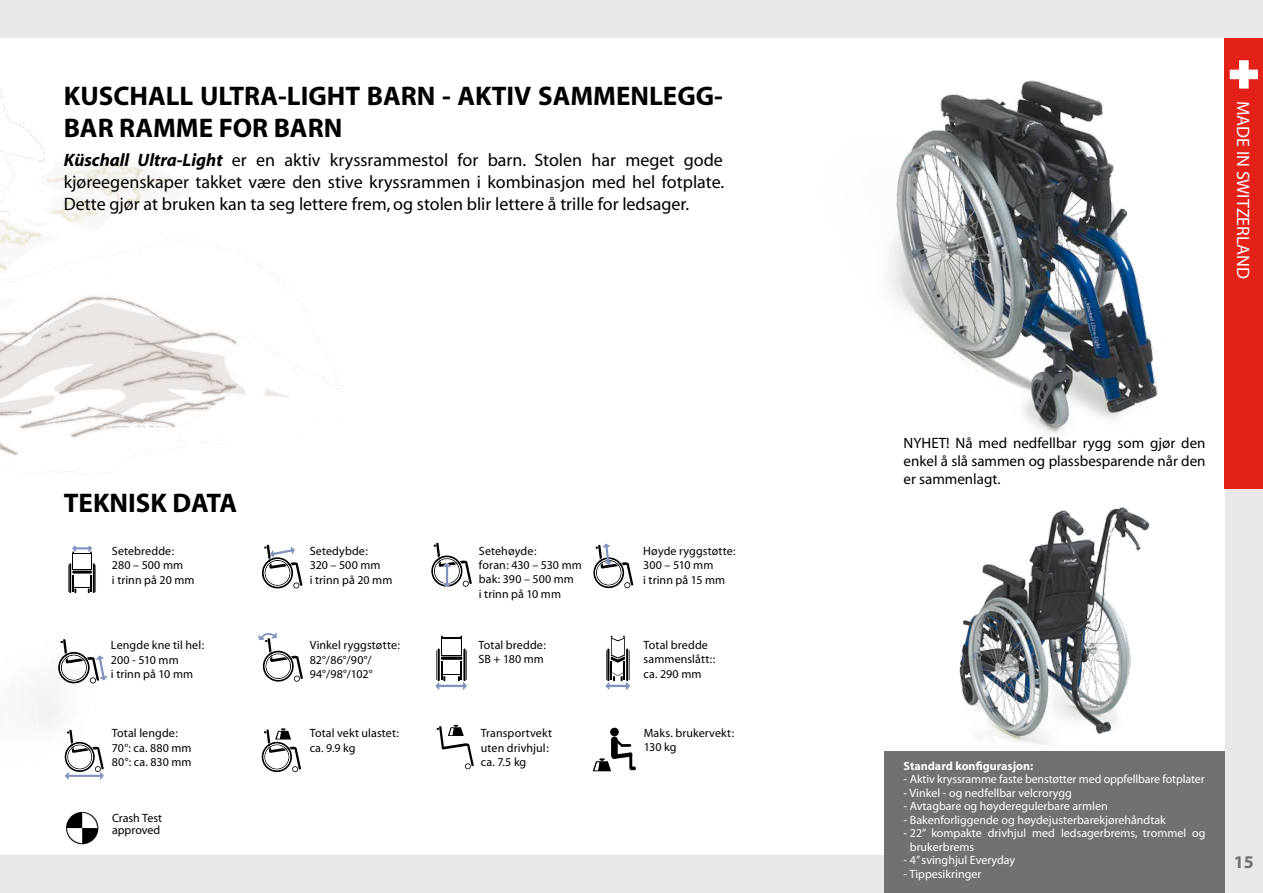
<style>
.page{position:relative;width:1263px;height:893px;background:#e9e7e7}
.page>*{position:absolute;margin:0;border:0;box-sizing:border-box;transform-origin:0 0}
.t1{font:700 27px "Myriad";color:#000}
.t2{font:18px/21.6px "Myriad";color:#000;text-align:justify}
.t3{font:18px "Myriad";letter-spacing:-.005em;color:#fff}
.t4{font:700 18px "Myriad";color:#707172}
.t5{font:15px/18px "Myriad";color:#000;text-align:justify}
.t6{font:12px/14.4px "Myriad";letter-spacing:.005em;color:#000}
.t7{font:12px/13.5px "Myriad";color:#fff}
.t8{font:700 12px "Myriad";color:#fff}
.s1{font-weight:700;font-style:italic}
</style>
<div class="page">
<div style="left:0;top:38px;width:1225px;height:817px;background:#fff"></div>
<img style="left:782px;top:74px;width:383px;height:363px">
<img style="left:947px;top:500px;width:209px;height:249px">
<svg style="left:73px;top:553px;width:19px;height:12px"></svg>
<div style="left:74px;top:554px;width:17px;height:15px;background:#fff"></div>
<hr style="left:69px;top:563px;width:2px;height:30px;background:#000">
<svg style="left:68px;top:565px;width:28px;height:28px"></svg>
<hr style="left:93px;top:563px;width:2px;height:30px;background:#000">
<svg style="left:72px;top:546px;width:20px;height:7px"></svg>
<svg style="left:431px;top:543px;width:41px;height:44px;background:#c7c8ca"></svg>
<svg style="left:593px;top:544px;width:40px;height:45px;background:#c6c7c9"></svg>
<svg style="left:259px;top:633px;width:44px;height:49px;background:#cfcfd1"></svg>
<div style="left:441px;top:638px;width:21px;height:18px;background:#000"></div>
<div style="left:442px;top:639px;width:19px;height:16px;background:#fff"></div>
<hr style="left:438px;top:649px;width:2px;height:32px;background:#000">
<hr style="left:463px;top:649px;width:3px;height:32px;background:#000">
<svg style="left:435px;top:650px;width:32px;height:39px"></svg>
<div style="left:611px;top:737px;width:7px;height:22px;background:#000;border-radius:3px"></div>
<svg style="left:593px;top:739px;width:43px;height:32px"></svg>
<div style="left:610px;top:728px;width:9px;height:8px;background:#000;border-radius:50%"></div>
<svg style="left:58px;top:639px;width:49px;height:45px;background:#cbcccd"></svg>
<svg style="left:262px;top:545px;width:40px;height:44px;background:#c2c3c5"></svg>
<svg style="left:64px;top:730px;width:40px;height:49px;background:#cacbcd"></svg>
<svg style="left:261px;top:728px;width:40px;height:45px;background:#bdbdbd"></svg>
<svg style="left:437px;top:725px;width:37px;height:44px;background:#d2d2d2"></svg>
<div style="left:884px;top:751px;width:341px;height:142px;background:#707172"></div>
<svg style="left:605px;top:636px;width:25px;height:53px"></svg>
<svg style="left:67px;top:812px;width:31px;height:32px"></svg>
<svg style="left:66px;top:828px;width:16px;height:16px"></svg>
<div style="left:1225px;top:38px;width:38px;height:451px;background:#e32119"></div>
<svg style="left:1230px;top:60px;width:28px;height:29px"></svg>
<h1 class="t1" style="left:64px;top:82px;width:17px">KUSC</h1>
<h1 class="t1" style="left:129px;top:82px;width:255px">HALL ULTRA-LIGHT BAR</h1>
<h1 class="t1" style="left:417px;top:82px;width:57px">N - AKTIV</h1>
<h1 class="t1" style="left:538px;top:82px;width:20px">SAMME</h1>
<h1 class="t1" style="left:630px;top:82px;width:50px">NLEGG</h1>
<h1 class="t1" style="left:714px;top:82px;width:10px">-</h1>
<h1 class="t1" style="left:64px;top:114px;width:17px">BAR</h1>
<h1 class="t1" style="left:119px;top:114px;width:20px">RAMME</h1>
<h1 class="t1" style="left:219px;top:114px;width:72px">FOR BAR</h1>
<h1 class="t1" style="left:324px;top:114px;width:20px">N</h1>
<p class="t2" style="left:64px;top:150px;width:662px"><span class="s1">Küschall Ultra-Light</span> er en aktiv kryssrammestol for barn. Stolen har meget gode kjøreegenskaper takket være den stive kryssrammen i kombinasjon med hel fotplate.<br>Dette gjør at bruken kan ta seg lettere frem, og stolen blir lettere å trille for ledsager.</p>
<h1 class="t1" style="left:64px;top:489px;width:175px">TEKNISK DATA</h1>
<p class="t6" style="left:112px;top:544px;width:84px">Setebredde:<br>280 – 500 mm<br>i trinn på 20 mm</p>
<p class="t6" style="left:479px;top:544px;width:104px">Setehøyde:<br>foran: 430 – 530 mm bak: 390 – 500 mm<br>i trinn på 10 mm</p>
<p class="t6" style="left:643px;top:544px;width:94px">H øyde ryggstøtte:<br>300 – 510 mm<br>i trinn på 15 mm</p>
<p class="t6" style="left:310px;top:544px;width:84px">Setedybde:<br>320 – 500 mm<br>i trinn på 20 mm</p>
<p class="t6" style="left:111px;top:638px;width:95px">Lengde kne til hel:<br>200 - 510 mm<br>i trinn på 10 mm</p>
<p class="t6" style="left:310px;top:638px;width:92px">Vinkel ryggstøtte:<br>82°/86°/90°/<br>94°/98°/102°</p>
<p class="t6" style="left:478px;top:638px;width:69px">Total bredde:<br>SB + 180 mm</p>
<p class="t6" style="left:644px;top:638px;width:73px">Total bredde sammenslått:: ca. 290 mm</p>
<p class="t6" style="left:112px;top:727px;width:81px">Total lengde:<br>70°: ca. 880 mm<br>80°: ca. 830 mm</p>
<p class="t6" style="left:310px;top:726px;width:91px">Total vekt ulastet: ca. 9.9 kg</p>
<p class="t6" style="left:481px;top:727px;width:73px">Transportvekt uten drivhjul: ca. 7.5 kg</p>
<p class="t6" style="left:644px;top:726px;width:92px">Maks. brukervekt:<br>130 kg</p>
<p class="t6" style="left:112px;top:812px;width:52px;line-height:12px">Crash Test approved</p>
<h2 class="t3" style="left:1252px;top:101px;width:179px;rotate:90deg">Made in Switzerland</h2>
<p class="t5" style="left:904px;top:434px;width:303px">NYHET! Nå med nedfellbar rygg som gjør den enkel å slå sammen og plassbesparende når den er sammenlagt.</p>
<p class="t8" style="left:904px;top:759px;width:131px">STANDARD KONFIGURASJON:</p>
<p class="t7" style="left:904px;top:773px;width:303px">- Aktiv kryssramme faste benstøtter med oppfellbare fotplater</p>
<p class="t7" style="left:904px;top:786px;width:170px">- Vinkel - og nedfellbar velcrorygg</p>
<p class="t7" style="left:904px;top:800px;width:206px">- Avtagbare og høyderegulerbare armlen</p>
<p class="t7" style="left:904px;top:813px;width:264px">- Bakenforliggende og høydejusterbarekjørehåndtak</p>
<p class="t7" style="left:910px;top:827px;width:297px;text-indent:-6px">- 22” kompakte drivhjul med ledsagerbrems, trommel og brukerbrems</p>
<p class="t7" style="left:904px;top:854px;width:113px">- 4” svinghjul Everyday</p>
<p class="t7" style="left:904px;top:867px;width:79px">- Tippesikringer</p>
<h2 class="t4" style="left:1234px;top:853px;width:21px">15</h2>
</div>
